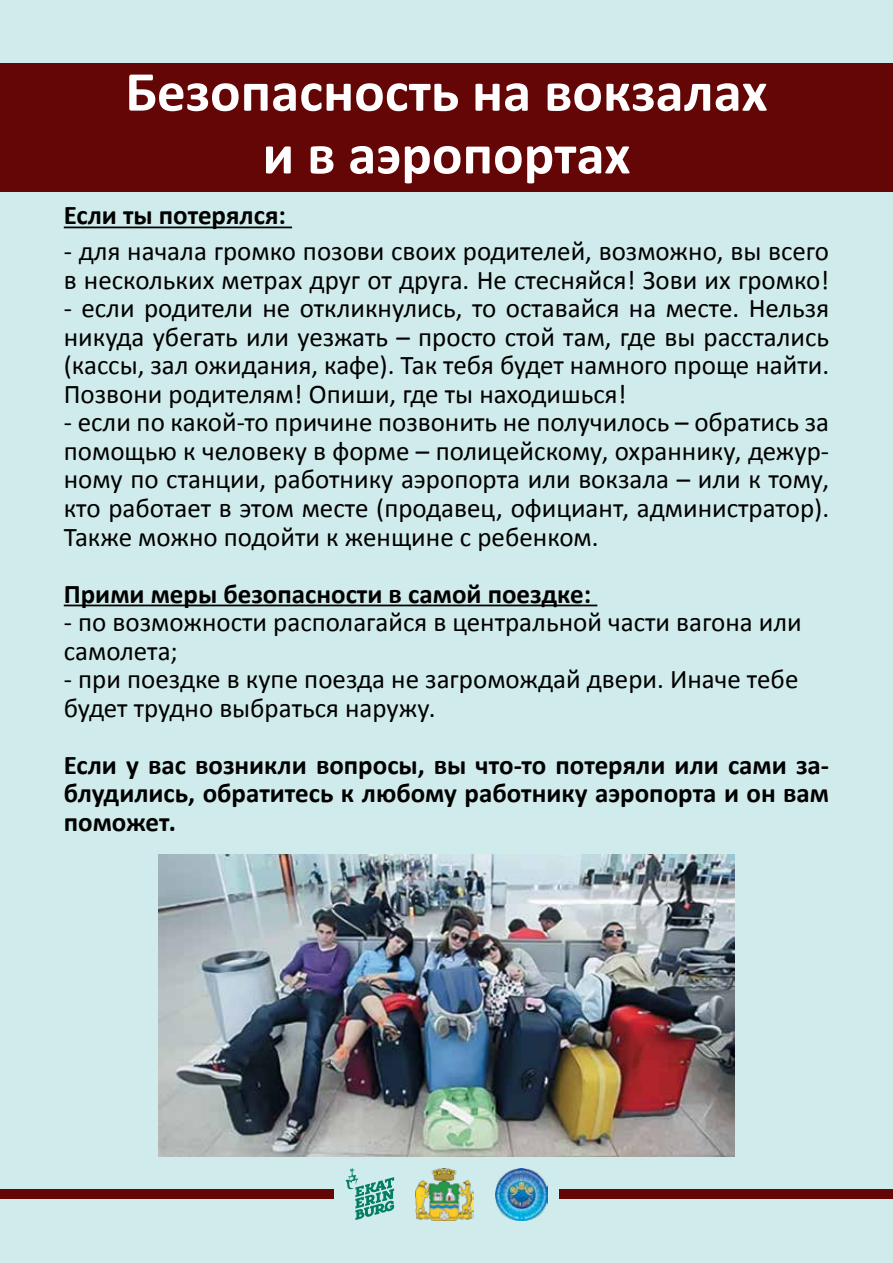
<style>
.page{position:relative;width:893px;height:1263px;background:#d0ebeb}
.page>*{position:absolute;margin:0;border:0;box-sizing:border-box;transform-origin:0 0}
.t1{font:700 57px/62.7px "Calibri";color:#fff;text-align:center}
.t2{font:27px/28.5px "Calibri";color:#000}
.t3{font:700 27px/28.5px "Calibri";color:#000;text-align:justify}
</style>
<div class="page">
<div style="left:0;top:64px;width:893px;height:128px;background:#650606"></div>
<div style="left:0;top:1189px;width:893px;height:10px;background:#650606"></div>
<div style="left:335px;top:1157px;width:224px;height:73px;background:#d0ebeb"></div>
<svg style="left:345px;top:1168px;width:49px;height:52px"></svg>
<img style="left:416px;top:1168px;width:58px;height:52px">
<img style="left:496px;top:1168px;width:51px;height:52px">
<hr style="left:64px;top:227px;width:228px;height:1px;background:#000">
<hr style="left:64px;top:605px;width:533px;height:1px;background:#000">
<img style="left:158px;top:854px;width:577px;height:303px">
<h1 class="t1" style="left:125px;top:60px;width:644px">Безопасность на вокзалах и в аэропортах</h1>
<p class="t3" style="left:64px;top:201px;width:224px">Если ты потерялся:</p>
<p class="t2" style="left:64px;top:237px;width:767px">- для начала громко позови своих родителей, возможно, вы всего в нескольких метрах друг от друга. Не стесняйся! Зови их громко!</p>
<p class="t2" style="left:64px;top:294px;width:767px;text-align:justify">- если родители не откликнулись, то оставайся на месте. Нельзя никуда убегать или уезжать – просто стой там, где вы расстались (кассы, зал ожидания, кафе). Так тебя будет намного проще найти.<br>Позвони родителям! Опиши, где ты находишься!</p>
<p class="t2" style="left:64px;top:408px;width:767px;text-align:justify">- если по какой-то причине позвонить не получилось – обратись за помощью к человеку в форме – полицейскому, охраннику, дежур&shy;ному по станции, работнику аэропорта или вокзала – или к тому, кто работает в этом месте (продавец, официант, администратор).<br>Также можно подойти к женщине с ребенком.</p>
<p class="t3" style="left:64px;top:579px;width:529px">Прими меры безопасности в самой поездке:</p>
<p class="t2" style="left:64px;top:608px;width:740px">- по возможности располагайся в центральной части вагона или самолета;</p>
<p class="t2" style="left:64px;top:665px;width:736px">- при поездке в купе поезда не загромождай двери. Иначе тебе будет трудно выбраться наружу.</p>
<p class="t3" style="left:64px;top:750px;width:767px">Если у вас возникли вопросы, вы что-то потеряли или сами за&shy;блудились, обратитесь к любому работнику аэропорта и он вам поможет.</p>
</div>
